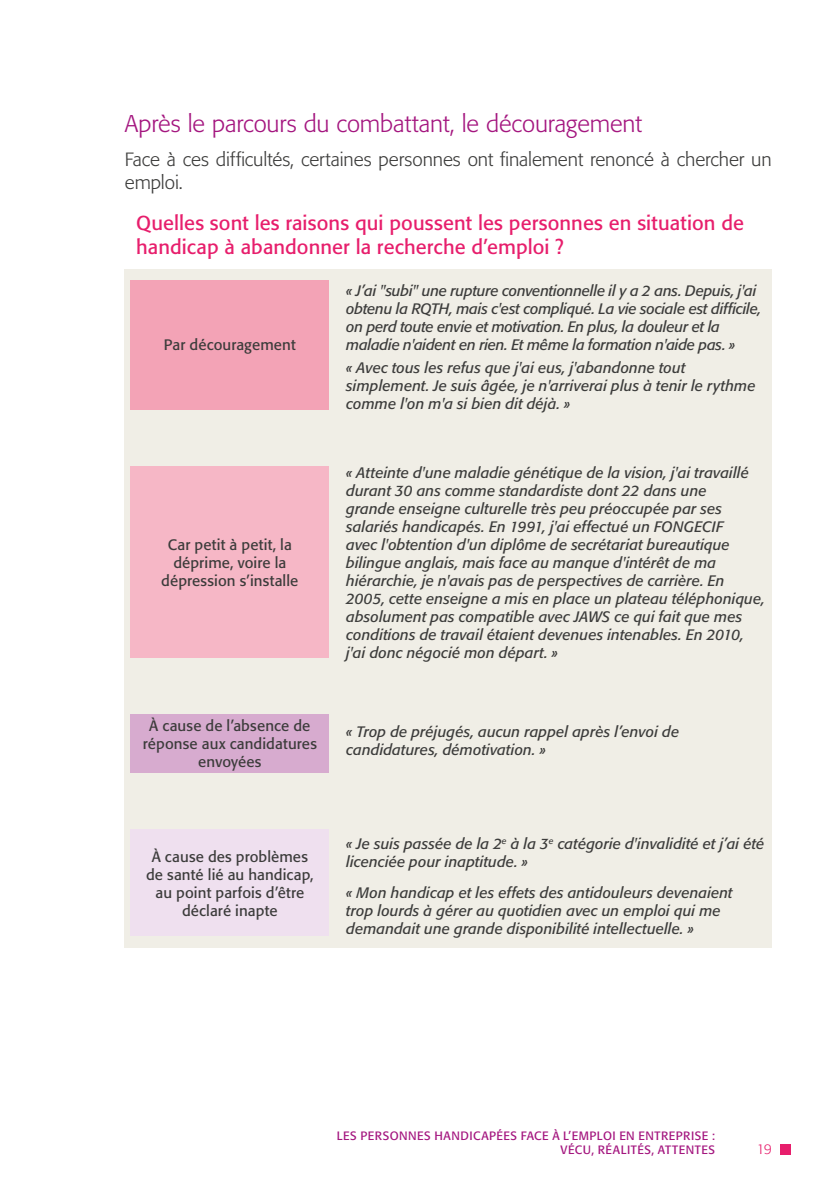
<style>
.page{position:relative;width:840px;height:1191px;background:#fff}
.page>*{position:absolute;margin:0;border:0;box-sizing:border-box;transform-origin:0 0}
.t1{font:300 24px "Formata Std";letter-spacing:-.005em;color:#a4167f}
.t2{font:20px/24px "Formata Std";letter-spacing:.005em;color:#e71e6c}
.t3{font:300 19px/22.8px "Formata Std";letter-spacing:-.005em;color:#3c3c3b}
.t4{font:italic 15px/18px "Formata Std";letter-spacing:.005em;color:#3c3c3b}
.t5{font:italic 15px/18px "Formata Std";letter-spacing:-.015em;color:#3c3c3b}
.t6{font:15px/18px "Formata Std";letter-spacing:.005em;color:#3c3c3b;text-align:center}
.t7{font:300 14px "Formata Std";color:#e71e6c}
.t8{font:12px/14.4px "Formata Std";letter-spacing:.045em;color:#a4167f;text-align:right}
</style>
<div class="page">
<div style="left:780px;top:1144px;width:10px;height:10px;background:#e71e6c"></div>
<div style="left:125px;top:269px;width:646px;height:678px;background:#f0eee6"></div>
<div style="left:130px;top:466px;width:199px;height:191px;background:#f6b7c6"></div>
<div style="left:130px;top:830px;width:199px;height:106px;background:#efe0ef"></div>
<div style="left:130px;top:714px;width:199px;height:59px;background:#d7abcf"></div>
<div style="left:130px;top:280px;width:199px;height:129px;background:#f3a3b6"></div>
<h1 class="t1" style="left:125px;top:109px;width:518px">Après le parcours du combattant, le découragement</h1>
<p class="t3" style="left:125px;top:148px;width:648px">Face à ces difficultés, certaines personnes ont finalement renoncé à chercher un emploi.</p>
<h2 class="t2" style="left:136px;top:211px;width:609px">Quelles sont les raisons qui poussent les personnes en situation de handicap à abandonner la recherche d’emploi ?</h2>
<p class="t6" style="left:164px;top:336px;width:133px">Par découragement</p>
<p class="t6" style="left:161px;top:535px;width:138px">Car petit à petit, la déprime, voire la dépression s’installe</p>
<p class="t6" style="left:143px;top:717px;width:175px">À cause de l’absence de réponse aux candidatures envoyées</p>
<p class="t5" style="left:346px;top:282px;width:416px">« J’ai "subi" une rupture conventionnelle il y a 2 ans. Depuis, j'ai obtenu la RQTH, mais c'est compliqué. La vie sociale est difficile, on perd toute envie et motivation. En plus, la douleur et la maladie n'aident en rien. Et même la formation n'aide pas. »</p>
<p class="t4" style="left:346px;top:358px;width:410px">« Avec tous les refus que j'ai eus, j'abandonne tout simplement. Je suis âgée, je n'arriverai plus à tenir le rythme comme l'on m'a si bien dit déjà. »</p>
<p class="t4" style="left:346px;top:463px;width:420px">« Atteinte d'une maladie génétique de la vision, j'ai travaillé durant 30 ans comme standardiste dont 22 dans une<br>grande enseigne culturelle très peu préoccupée par ses salariés handicapés. En 1991, j'ai effectué un FONGECIF<br>avec l'obtention d'un diplôme de secrétariat bureautique bilingue anglais, mais face au manque d'intérêt de ma hiérarchie, je n'avais pas de perspectives de carrière. En 2005, cette enseigne a mis en place un plateau téléphonique, absolument pas compatible avec JAWS ce qui fait que mes conditions de travail étaient devenues intenables. En 2010, j'ai donc négocié mon départ. »</p>
<p class="t4" style="left:346px;top:722px;width:334px">« Trop de préjugés, aucun rappel après l’envoi de candidatures, démotivation. »</p>
<p class="t6" style="left:146px;top:847px;width:169px">À cause des problèmes de santé lié au handicap, au point parfois d’être déclaré inapte</p>
<p class="t4" style="left:346px;top:835px;width:419px">« Je suis passée de la 2<sup>e</sup> à la 3<sup>e</sup> catégorie d'invalidité et j’ai été licenciée pour inaptitude. »</p>
<p class="t4" style="left:346px;top:883px;width:388px">« Mon handicap et les effets des antidouleurs devenaient trop lourds à gérer au quotidien avec un emploi qui me demandait une grande disponibilité intellectuelle. »</p>
<p class="t8" style="left:337px;top:1128px;width:379px">LES PERSONNES HANDICAPÉES FACE À L’EMPLOI EN ENTREPRISE :<br>VÉCU, RÉALITÉS, ATTENTES</p>
<p class="t7" style="left:756px;top:1141px;width:17px">19</p>
</div>
